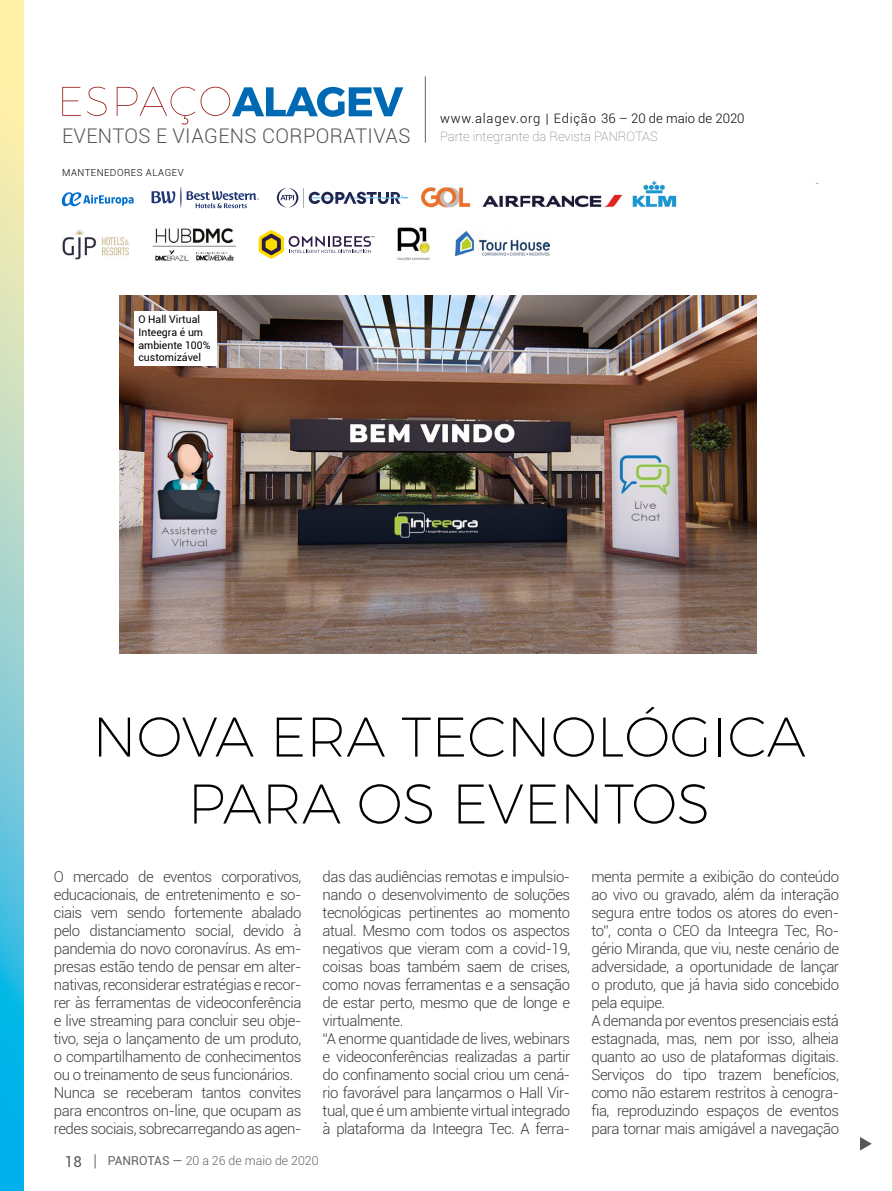
<style>
.page{position:relative;width:893px;height:1191px;background:#fff}
.page>*{position:absolute;margin:0;border:0;box-sizing:border-box;transform-origin:0 0}
.t1{font:200 55.8px/66.9px "Montserrat";color:#000;text-align:center}
.t2{font:300 20.25px "Roboto";letter-spacing:.02em;color:#575756}
.t3{font:300 15px/18px "Roboto";letter-spacing:-.03em;color:#3c3c3b}
.t4{font:15px "Roboto";color:#575756}
.t5{font:100 13.05px "Roboto";color:#706f6f}
.t6{font:300 13.05px "Roboto";letter-spacing:.06em;color:#000}
.t7{font:300 13.05px "Roboto";color:#000}
.t8{font:300 12.3px "Roboto";color:#646363}
.t9{font:10.5px/12.6px "Roboto";color:#000}
.t10{font:300 9.75px "Roboto";letter-spacing:.05em;color:#000}
.s1{font-weight:400}
</style>
<div class="page">
<svg style="left:95px;top:1154px;width:1px;height:14px"></svg>
<hr style="left:892px;top:0;width:1px;height:1191px;background:#bcbcbc">
<svg style="left:62px;top:87px;width:341px;height:38px"></svg>
<hr style="left:425px;top:76px;width:1px;height:67px;background:#646363">
<svg style="left:0;top:0;width:23px;height:1191px;background:#93d2cc"></svg>
<img style="left:397px;top:227px;width:33px;height:34px">
<img style="left:456px;top:231px;width:93px;height:25px">
<img style="left:62px;top:229px;width:67px;height:31px">
<svg style="left:259px;top:230px;width:115px;height:29px"></svg>
<img style="left:152px;top:228px;width:85px;height:33px">
<img style="left:422px;top:180px;width:254px;height:28px">
<svg style="left:62px;top:192px;width:72px;height:14px"></svg>
<svg style="left:152px;top:187px;width:146px;height:22px"></svg>
<svg style="left:308px;top:191px;width:114px;height:13px"></svg>
<img style="left:120px;top:296px;width:636px;height:357px">
<div style="left:134px;top:311px;width:83px;height:54px;background:#fff"></div>
<svg style="left:860px;top:1137px;width:12px;height:13px"></svg>
<p class="t6" style="left:440px;top:110px;width:350px">www.alagev.org | Edição 33 – 26 de fevereiro de 2020</p>
<p class="t7" style="left:601px;top:110px;width:145px">36 – 20 de maio de 2020</p>
<h2 class="t2" style="left:10px;top:119px;width:240px">VIAGENS CORPORATIVAS</h2>
<p class="t5" style="left:277px;top:125px;width:219px">Parte integrante da Revista PANROTAS</p>
<h2 class="t2" style="left:62px;top:121px;width:350px">EVENTOS E VIAGENS CORPORATIVAS</h2>
<p class="t5" style="left:440px;top:128px;width:219px">Parte integrante da Revista PANROTAS</p>
<p class="t10" style="left:62px;top:166px;width:123px">MANTENEDORES ALAGEV</p>
<p class="t9" style="left:138px;top:313px;width:74px">O Hall Virtual<br>Inteegra é um ambiente 100% customizável</p>
<h1 class="t1" style="left:92px;top:702px;width:715px">NOVA ERA TECNOLÓGICA<br>PARA OS EVENTOS</h1>
<p class="t3" style="left:54px;top:867px;width:249px">O mercado de eventos corporativos, educacionais, de entretenimento e so&shy;ciais vem sendo fortemente abalado pelo distanciamento social, devido à pandemia do novo coronavírus. As em&shy;presas estão tendo de pensar em alter&shy;nativas, reconsiderar estratégias e recor&shy;rer às ferramentas de videoconferência e live streaming para concluir seu obje&shy;tivo, seja o lançamento de um produto, o compartilhamento de conhecimentos ou o treinamento de seus funcionários.<br>Nunca se receberam tantos convites para encontros on-line, que ocupam as redes sociais, sobrecarregando as agen-</p>
<p class="t3" style="left:323px;top:867px;width:249px">das das audiências remotas e impulsio&shy;nando o desenvolvimento de soluções tecnológicas pertinentes ao momento atual. Mesmo com todos os aspectos negativos que vieram com a covid-19, coisas boas também saem de crises, como novas ferramentas e a sensação de estar perto, mesmo que de longe e virtualmente.<br>“A enorme quantidade de lives, webinars e videoconferências realizadas a partir do confinamento social criou um cená&shy;rio favorável para lançarmos o Hall Vir&shy;tual, que é um ambiente virtual integrado à plataforma da Inteegra Tec. A ferra-</p>
<p class="t3" style="left:591px;top:867px;width:249px">menta permite a exibição do conteúdo ao vivo ou gravado, além da interação segura entre todos os atores do even&shy;to”, conta o CEO da Inteegra Tec, Ro&shy;gério Miranda, que viu, neste cenário de adversidade, a oportunidade de lançar o produto, que já havia sido concebido pela equipe.<br>A demanda por eventos presenciais está estagnada, mas, nem por isso, alheia quanto ao uso de plataformas digitais.<br>Serviços do tipo trazem benefícios, como não estarem restritos à cenogra&shy;fia, reproduzindo espaços de eventos para tornar mais amigável a navegação</p>
<p class="t4" style="left:65px;top:1150px;width:18px">18</p>
<p class="t8" style="left:108px;top:1151px;width:212px"><span class="s1">PANROTAS —</span> 20 a 26 de maio de 2020</p>
</div>
